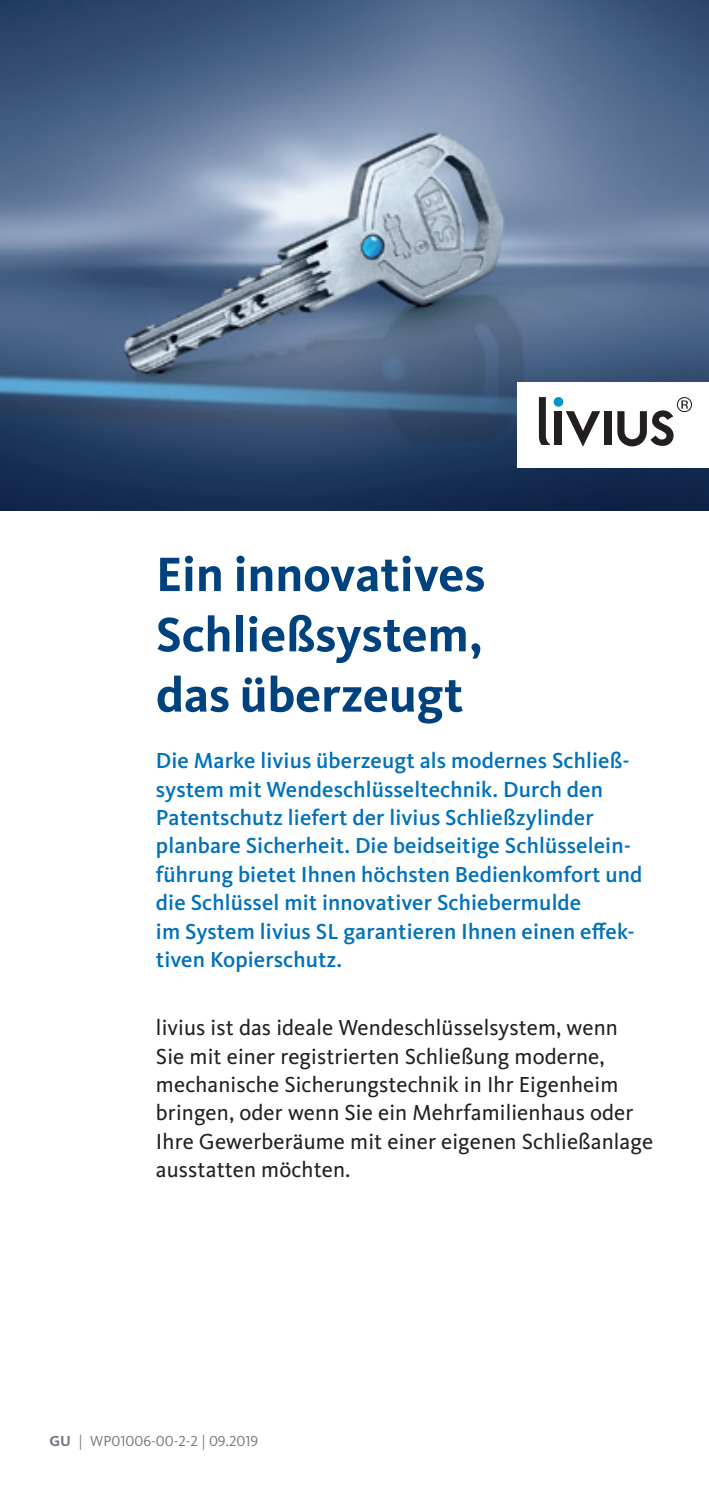
<style>
.page{position:relative;width:709px;height:1489px;background:#fff}
.page>*{position:absolute;margin:0;border:0;box-sizing:border-box;transform-origin:0 0}
.t1{font:700 50px/60.2px "Kievit Pro";color:#00427d;text-align:justify}
.Einleitungstext{font:500 22.5px/28.2px "Kievit Pro";letter-spacing:.005em;color:#0071bb}
.Textkörper{font:22.5px/28.2px "Kievit Pro";letter-spacing:.005em;color:#231f20}
.Fußzeile{font:15px "Kievit Pro";color:#717780}
.s1{font-weight:700}
</style>
<div class="page">
<img style="left:0;top:0;width:709px;height:510px">
<div style="left:517px;top:383px;width:192px;height:85px;background:#fff"></div>
<div style="left:553px;top:397px;width:10px;height:9px;background:#0094c8;border-radius:50%"></div>
<svg style="left:539px;top:397px;width:11px;height:48px"></svg>
<div style="left:555px;top:411px;width:7px;height:34px;background:#231f20"></div>
<svg style="left:565px;top:411px;width:35px;height:35px"></svg>
<div style="left:604px;top:411px;width:7px;height:34px;background:#231f20"></div>
<svg style="left:617px;top:397px;width:75px;height:49px"></svg>
<h1 class="t1" style="left:156px;top:544px;width:331px">Ein innovatives Schließsystem, das überzeugt</h1>
<p class="Einleitungstext" style="left:156px;top:746px;width:488px">Die Marke livius überzeugt als modernes Schließ&shy;system mit Wendeschlüsseltechnik. Durch den Patentschutz liefert der livius Schließzylinder planbare Sicherheit. Die beidseitige Schlüsselein&shy;führung bietet Ihnen höchsten Bedienkomfort und die Schlüssel mit innovativer Schiebermulde<br>im System livius SL garantieren Ihnen einen effek&shy;tiven Kopierschutz.</p>
<p class="Textkörper" style="left:156px;top:1013px;width:498px">livius ist das ideale Wendeschlüsselsystem, wenn<br>Sie mit einer registrierten Schließung moderne, mechanische Sicherungstechnik in Ihr Eigenheim bringen, oder wenn Sie ein Mehrfamilienhaus oder Ihre Gewerberäume mit einer eigenen Schließanlage ausstatten möchten.</p>
<p class="Fußzeile" style="left:50px;top:1432px;width:210px"><span class="s1">GU</span> | WP01006-00-2-2 | 09.2019</p>
</div>
